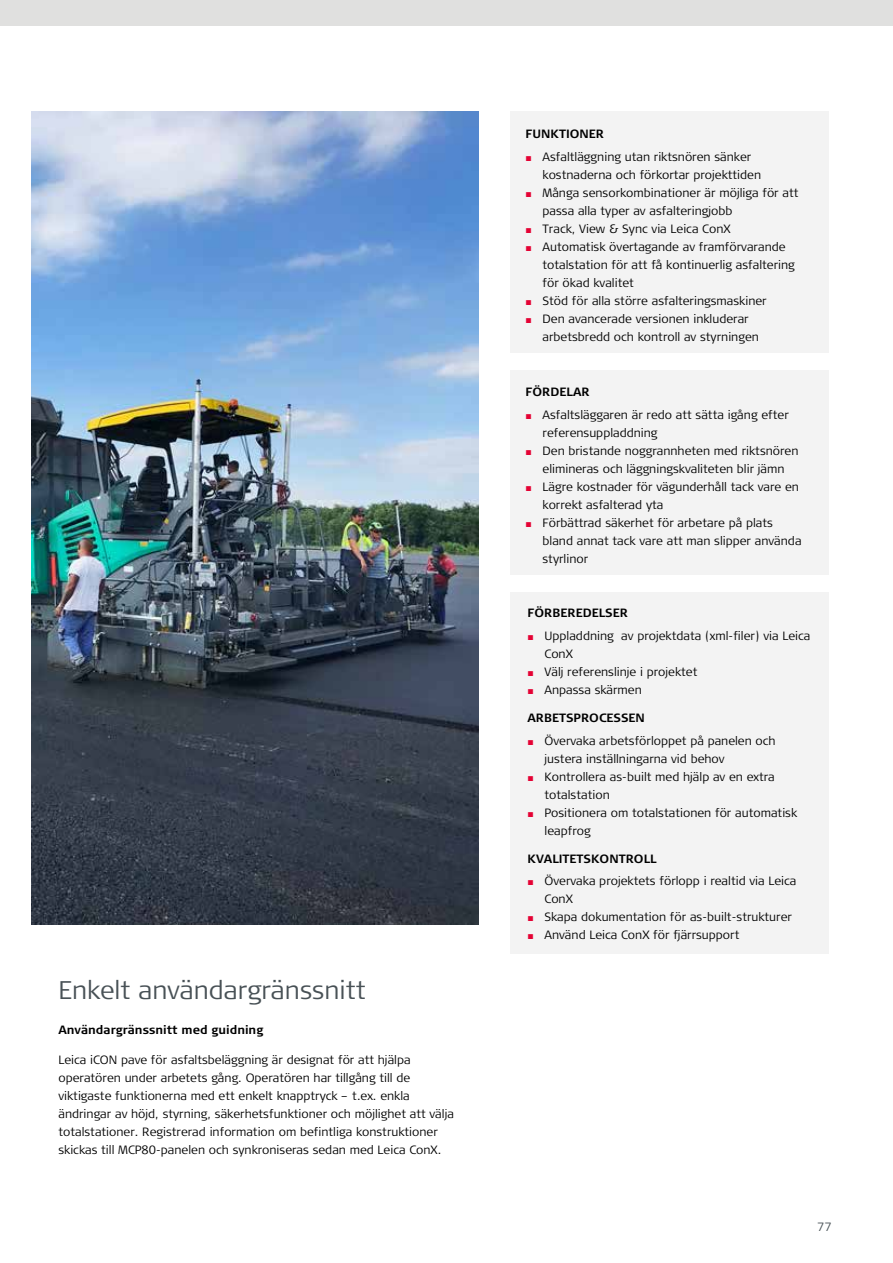
<style>
.page{position:relative;width:893px;height:1263px;background:#fff}
.page>*{position:absolute;margin:0;border:0;box-sizing:border-box;transform-origin:0 0}
.t1{font:300 25.5px "Signa Column";color:#485156}
.t2{font:300 12px/18px "Signa Column";color:#000}
.t3{font:700 12px "Signa Column";color:#000}
.t4{font:300 12px "Signa Column";color:#485156}
.s1{font-family:"Arial";font-weight:400;font-size:10.5px;color:#e40234}
</style>
<div class="page">
<div style="left:0;top:0;width:893px;height:26px;background:#e0e0df"></div>
<img style="left:32px;top:112px;width:446px;height:812px">
<div style="left:510px;top:112px;width:319px;height:241px;background:#f3f3f3"></div>
<div style="left:510px;top:370px;width:319px;height:204px;background:#f3f3f3"></div>
<div style="left:510px;top:592px;width:319px;height:362px;background:#f3f3f3"></div>
<h1 class="t1" style="left:58px;top:973px;width:309px">Enkelt användargränssnitt</h1>
<p class="t3" style="left:58px;top:1022px;width:206px">Användargränssnitt med guidning</p>
<p class="t2" style="left:58px;top:1051px;width:397px">Leica iCON pave för asfaltsbeläggning är designat för att hjälpa operatören under arbetets gång. Operatören har tillgång till de viktigaste funktionerna med ett enkelt knapptryck – t.ex. enkla ändringar av höjd, styrning, säkerhetsfunktioner och möjlighet att välja totalstationer. Registrerad information om befintliga konstruktioner skickas till MCP80-panelen och synkroniseras sedan med Leica ConX.</p>
<p class="t3" style="left:525px;top:126px;width:80px">FUNKTIONER</p>
<p class="t2" style="left:543px;top:148px;width:220px;text-indent:-17px"><span class="s1">■</span> Asfaltläggning utan riktsnören sänker kostnaderna och förkortar projekttiden</p>
<p class="t2" style="left:543px;top:184px;width:257px;text-indent:-17px"><span class="s1">■</span> Många sensorkombinationer är möjliga för att passa alla typer av asfalteringjobb</p>
<p class="t2" style="left:525px;top:220px;width:207px"><span class="s1">■</span> Track, View &amp; Sync via Leica ConX</p>
<p class="t2" style="left:543px;top:238px;width:254px;text-indent:-17px"><span class="s1">■</span> Automatisk övertagande av framförvarande totalstation för att få kontinuerlig asfaltering för ökad kvalitet</p>
<p class="t2" style="left:525px;top:292px;width:243px"><span class="s1">■</span> Stöd för alla större asfalteringsmaskiner</p>
<p class="t2" style="left:543px;top:310px;width:218px;text-indent:-17px"><span class="s1">■</span> Den avancerade versionen inkluderar arbetsbredd och kontroll av styrningen</p>
<p class="t3" style="left:526px;top:384px;width:66px">FÖRDELAR</p>
<p class="t2" style="left:543px;top:406px;width:248px;text-indent:-17px"><span class="s1">■</span> Asfaltsläggaren är redo att sätta igång efter referensuppladdning</p>
<p class="t2" style="left:525px;top:442px;width:274px;text-align:center"><span class="s1">■</span> Den bristande noggrannheten med riktsnören elimineras och läggningskvaliteten blir jämn</p>
<p class="t2" style="left:543px;top:478px;width:258px;text-indent:-17px"><span class="s1">■</span> Lägre kostnader för vägunderhåll tack vare en korrekt asfalterad yta</p>
<p class="t2" style="left:543px;top:514px;width:261px;text-indent:-17px"><span class="s1">■</span> Förbättrad säkerhet för arbetare på plats bland annat tack vare att man slipper använda styrlinor</p>
<p class="t3" style="left:527px;top:606px;width:102px">FÖRBEREDELSER</p>
<p class="t2" style="left:545px;top:627px;width:267px;text-indent:-17px"><span class="s1">■</span> Uppladdning av projektdata (xml-filer) via Leica<br>ConX</p>
<p class="t2" style="left:527px;top:663px;width:171px"><span class="s1">■</span> Välj referenslinje i projektet</p>
<p class="t2" style="left:527px;top:681px;width:116px"><span class="s1">■</span> Anpassa skärmen</p>
<p class="t3" style="left:527px;top:710px;width:119px">ARBETSPROCESSEN</p>
<p class="t2" style="left:545px;top:732px;width:233px;text-indent:-17px"><span class="s1">■</span> Övervaka arbetsförloppet på panelen och justera inställningarna vid behov</p>
<p class="t2" style="left:545px;top:768px;width:232px;text-indent:-17px"><span class="s1">■</span> Kontrollera as-built med hjälp av en extra totalstation</p>
<p class="t2" style="left:545px;top:804px;width:254px;text-indent:-17px"><span class="s1">■</span> Positionera om totalstationen för automatisk leapfrog</p>
<p class="t3" style="left:527px;top:851px;width:131px">KVALITETSKONTROLL</p>
<p class="t2" style="left:545px;top:872px;width:253px;text-indent:-17px"><span class="s1">■</span> Övervaka projektets förlopp i realtid via Leica<br>ConX</p>
<p class="t2" style="left:527px;top:908px;width:266px"><span class="s1">■</span> Skapa dokumentation för as-built-strukturer</p>
<p class="t2" style="left:527px;top:926px;width:213px"><span class="s1">■</span> Använd Leica ConX för fjärrsupport</p>
<p class="t4" style="left:817px;top:1219px;width:16px">77</p>
</div>
